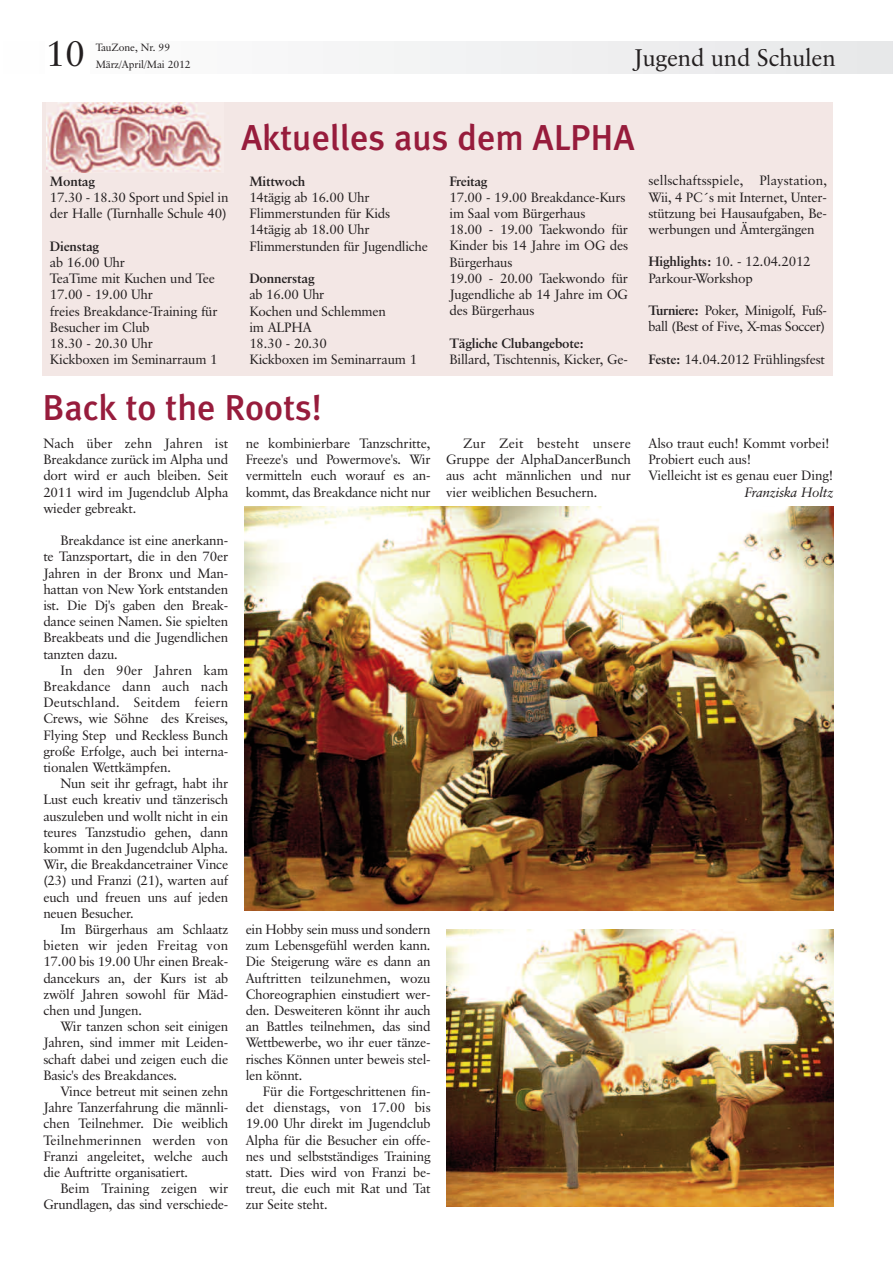
<style>
.page{position:relative;width:893px;height:1263px;background:#fff}
.page>*{position:absolute;margin:0;border:0;box-sizing:border-box;transform-origin:0 0}
.t1{font:500 36px "Meta Plus";color:#971c3c}
.t2{font:36px "Classical Garamond BT";color:#231f20}
.t3{font:24px "Classical Garamond BT";letter-spacing:-.01em;color:#231f20}
.t4{font:13.5px/16.2px "Classical Garamond BT";letter-spacing:-.015em;color:#231f20;text-align:justify}
.t5{font:700 13.5px "Classical Garamond BT";letter-spacing:-.015em;color:#231f20}
.t6{font:italic 13.5px "Classical Garamond BT";letter-spacing:-.01em;color:#231f20}
.t7{font:10.5px "Classical Garamond BT";letter-spacing:-.01em;color:#231f20}
.s1{font-weight:700}
</style>
<div class="page">
<div style="left:43px;top:102px;width:790px;height:274px;background:#f3e7e5"></div>
<div style="left:0;top:42px;width:893px;height:32px;background:#f1f2f3"></div>
<div style="left:46px;top:38px;width:44px;height:43px;background:#fff"></div>
<img style="left:47px;top:102px;width:174px;height:70px">
<img style="left:446px;top:929px;width:387px;height:277px">
<img style="left:244px;top:506px;width:589px;height:404px">
<h1 class="t2" style="left:46px;top:39px;width:41px">10</h1>
<p class="t7" style="left:96px;top:43px;width:76px">TauZone, Nr. 99</p>
<p class="t7" style="left:96px;top:60px;width:96px">März/April/Mai 2012</p>
<h2 class="t3" style="left:634px;top:47px;width:204px">Jugend und Schulen</h2>
<p class="t5" style="left:50px;top:176px;width:47px">Montag</p>
<p class="t4" style="left:50px;top:190px;width:180px">17.30 - 18.30 Sport und Spiel in der Halle (Turnhalle Schule 40)</p>
<p class="t5" style="left:50px;top:241px;width:51px">Dienstag</p>
<p class="t4" style="left:50px;top:255px;width:169px;text-align:left">ab 16.00 Uhr<br>TeaTime mit Kuchen und Tee<br>17.00 - 19.00 Uhr<br>freies Breakdance-Training für<br>Besucher im Club<br>18.30 - 20.30 Uhr<br>Kickboxen im Seminarraum 1</p>
<h1 class="t1" style="left:241px;top:117px;width:394px">Aktuelles aus dem ALPHA</h1>
<p class="t5" style="left:249px;top:176px;width:57px">Mittwoch</p>
<p class="t4" style="left:249px;top:190px;width:180px;text-align:left">14tägig ab 16.00 Uhr<br>Flimmerstunden für Kids<br>14tägig ab 18.00 Uhr<br>Flimmerstunden für Jugendliche</p>
<p class="t5" style="left:249px;top:273px;width:67px">Donnerstag</p>
<p class="t4" style="left:249px;top:288px;width:169px;text-align:left">ab 16.00 Uhr<br>Kochen und Schlemmen<br>im ALPHA<br>18.30 - 20.30<br>Kickboxen im Seminarraum 1</p>
<p class="t5" style="left:449px;top:175px;width:40px">Freitag</p>
<p class="t4" style="left:449px;top:190px;width:180px;text-align:left">17.00 - 19.00 Breakdance-Kurs im Saal vom Bürgerhaus<br>18.00 - 19.00 Taekwondo für<br>Kinder bis 14 Jahre im OG des<br>Bürgerhaus<br>19.00 - 20.00 Taekwondo für<br>Jugendliche ab 14 Jahre im OG des Bürgerhaus</p>
<p class="t5" style="left:449px;top:337px;width:136px">Tägliche Clubangebote:</p>
<p class="t4" style="left:449px;top:352px;width:180px">Billard, Tischtennis, Kicker, Ge-</p>
<p class="t4" style="left:648px;top:174px;width:180px">sellschaftsspiele, Playstation, Wii, 4 PC´s mit Internet, Unter&shy;stützung bei Hausaufgaben, Be&shy;werbungen und Ämtergängen</p>
<p class="t4" style="left:648px;top:255px;width:164px"><span class="s1">Highlights:</span> 10. - 12.04.2012<br>Parkour-Workshop</p>
<p class="t4" style="left:648px;top:303px;width:180px"><span class="s1">Turniere:</span> Poker, Minigolf, Fuß&shy;ball (Best of Five, X-mas Soccer)</p>
<p class="t4" style="left:648px;top:352px;width:178px"><span class="s1">Feste:</span> 14.04.2012 Frühlingsfest</p>
<h1 class="t1" style="left:43px;top:386px;width:281px">Back to the Roots!</h1>
<p class="t4" style="left:43px;top:436px;width:186px">Nach über zehn Jahren ist Breakdance zurück im Alpha und dort wird er auch bleiben. Seit 2011 wird im Jugendclub Alpha wieder gebreakt.</p>
<p class="t4" style="left:43px;top:533px;width:186px;text-indent:17px">Breakdance ist eine anerkann&shy;te Tanzsportart, die in den 70er Jahren in der Bronx und Man&shy;hattan von New York entstanden ist. Die Dj's gaben den Break&shy;dance seinen Namen. Sie spielten Breakbeats und die Jugendlichen tanzten dazu.</p>
<p class="t4" style="left:43px;top:663px;width:186px;text-indent:17px">In den 90er Jahren kam Breakdance dann auch nach Deutschland. Seitdem feiern Crews, wie Söhne des Kreises, Flying Step und Reckless Bunch große Erfolge, auch bei interna&shy;tionalen Wettkämpfen.</p>
<p class="t4" style="left:43px;top:776px;width:186px;text-indent:17px">Nun seit ihr gefragt, habt ihr Lust euch kreativ und tänzerisch auszuleben und wollt nicht in ein teures Tanzstudio gehen, dann kommt in den Jugendclub Alpha.<br>Wir, die Breakdancetrainer Vince (23) und Franzi (21), warten auf euch und freuen uns auf jeden neuen Besucher.</p>
<p class="t4" style="left:43px;top:922px;width:186px;text-indent:17px">Im Bürgerhaus am Schlaatz bieten wir jeden Freitag von 17.00 bis 19.00 Uhr einen Break&shy;dancekurs an, der Kurs ist ab zwölf Jahren sowohl für Mäd&shy;chen und Jungen.</p>
<p class="t4" style="left:43px;top:1019px;width:186px;text-indent:17px">Wir tanzen schon seit einigen Jahren, sind immer mit Leiden&shy;schaft dabei und zeigen euch die Basic's des Breakdances.</p>
<p class="t4" style="left:43px;top:1084px;width:186px;text-indent:17px">Vince betreut mit seinen zehn Jahre Tanzerfahrung die männli&shy;chen Teilnehmer. Die weiblich Teilnehmerinnen werden von Franzi angeleitet, welche auch die Auftritte organisatiert.</p>
<p class="t4" style="left:43px;top:1181px;width:186px;text-align:right">Beim Training zeigen wir<br>Grundlagen, das sind verschiede-</p>
<p class="t4" style="left:246px;top:436px;width:186px">ne kombinierbare Tanzschritte, Freeze's und Powermove's. Wir vermitteln euch worauf es an&shy;kommt, das Breakdance nicht nur</p>
<p class="t4" style="left:246px;top:922px;width:186px">ein Hobby sein muss und sondern zum Lebensgefühl werden kann.<br>Die Steigerung wäre es dann an Auftritten teilzunehmen, wozu Choreographien einstudiert wer&shy;den. Desweiteren könnt ihr auch an Battles teilnehmen, das sind Wettbewerbe, wo ihr euer tänze&shy;risches Können unter beweis stel&shy;len könnt.</p>
<p class="t4" style="left:246px;top:1084px;width:186px;text-indent:17px">Für die Fortgeschrittenen fin&shy;det dienstags, von 17.00 bis 19.00 Uhr direkt im Jugendclub Alpha für die Besucher ein offe&shy;nes und selbstständiges Training statt. Dies wird von Franzi be&shy;treut, die euch mit Rat und Tat zur Seite steht.</p>
<p class="t4" style="left:446px;top:436px;width:186px;text-indent:17px">Zur Zeit besteht unsere Gruppe der AlphaDancerBunch aus acht männlichen und nur vier weiblichen Besuchern.</p>
<p class="t4" style="left:648px;top:436px;width:186px;text-align:left">Also traut euch! Kommt vorbei!<br>Probiert euch aus!<br>Vielleicht ist es genau euer Ding!</p>
<p class="t6" style="left:745px;top:487px;width:90px">Franziska Holtz</p>
</div>
